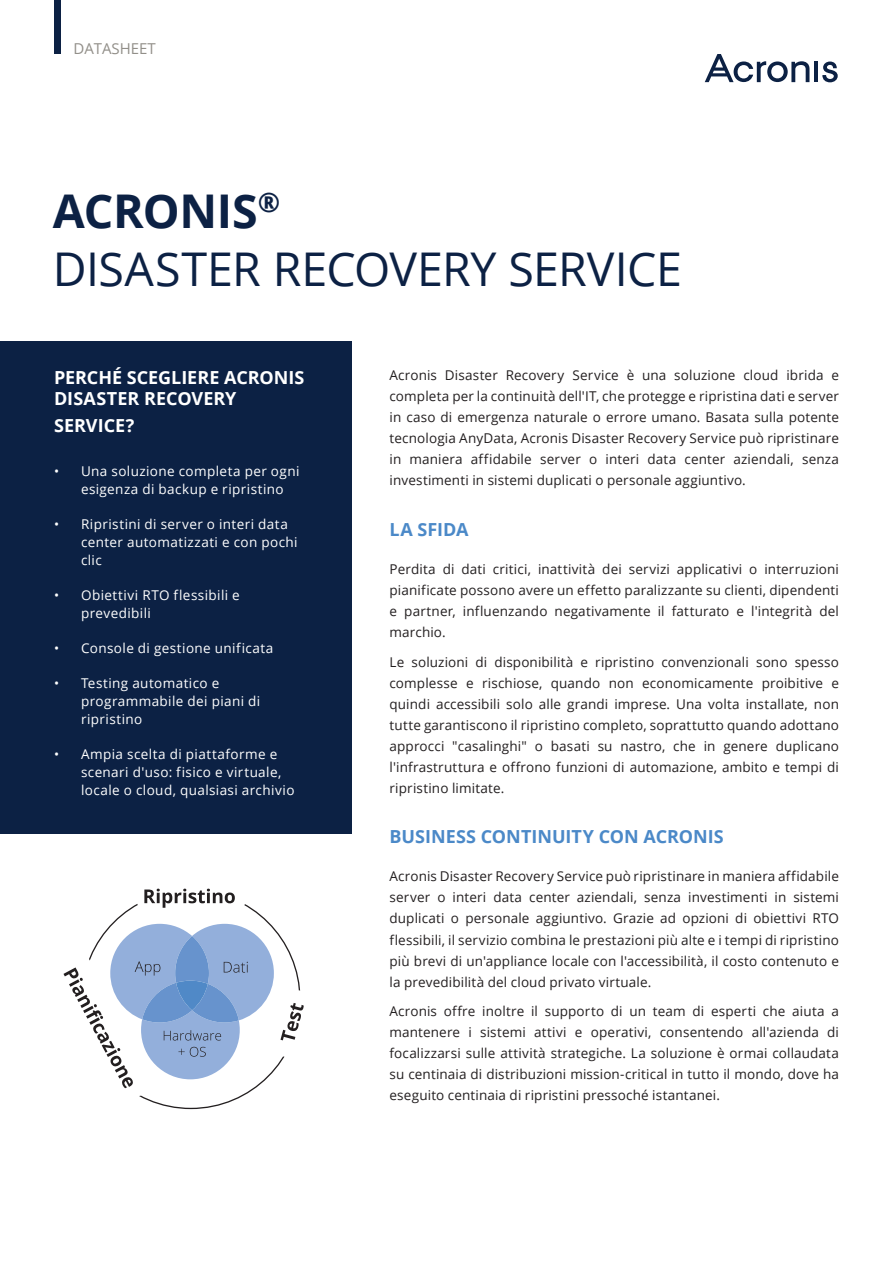
<style>
.page{position:relative;width:893px;height:1263px;background:#fff}
.page>*{position:absolute;margin:0;border:0;box-sizing:border-box;transform-origin:0 0}
.t1{font:46.5px/58.5px "Open Sans";letter-spacing:-.01em;color:#0c2144}
.t2{font:700 18px/21.6px "Open Sans";color:#fff}
.t3{font:700 18px "Open Sans";color:#4b89c8}
.t4{font:15px "Open Sans";color:#928f89}
.t5{font:13.5px/21px "Open Sans";letter-spacing:.01em;color:#231f20;text-align:justify}
.t6{font:13.5px/18px "Open Sans";letter-spacing:.03em;color:#fff}
.s1{font-weight:700}
</style>
<div class="page">
<div style="left:0;top:341px;width:352px;height:493px;background:#0c2144"></div>
<div style="left:55px;top:0;width:6px;height:54px;background:#0c2144"></div>
<hr style="left:814px;top:62px;width:4px;height:20px;background:#0c2144">
<svg style="left:822px;top:62px;width:16px;height:20px"></svg>
<svg style="left:705px;top:54px;width:104px;height:28px"></svg>
<svg style="left:144px;top:889px;width:91px;height:19px"></svg>
<svg style="left:63px;top:924px;width:241px;height:176px"></svg>
<p class="t4" style="left:73px;top:38px;width:84px">DATASHEET</p>
<h1 class="t1" style="left:53px;top:180px;width:631px"><span class="s1">ACRONIS</span><sup>®<br></sup>DISASTER RECOVERY SERVICE</h1>
<h2 class="t2" style="left:54px;top:366px;width:252px">PERCHÉ SCEGLIERE ACRONIS<br>DISASTER RECOVERY</h2>
<h2 class="t2" style="left:54px;top:415px;width:82px">SERVICE?</h2>
<p class="t6" style="left:81px;top:462px;width:220px;text-indent:-27px">• Una soluzione completa per ogni esigenza di backup e ripristino</p>
<p class="t6" style="left:81px;top:515px;width:218px;text-indent:-27px">• Ripristini di server o interi data center automatizzati e con pochi clic</p>
<p class="t6" style="left:81px;top:586px;width:160px;text-indent:-27px">• Obiettivi RTO flessibili e prevedibili</p>
<p class="t6" style="left:54px;top:639px;width:221px">• Console di gestione unificata</p>
<p class="t6" style="left:81px;top:674px;width:181px;text-indent:-27px">• Testing automatico e programmabile dei piani di ripristino</p>
<p class="t6" style="left:81px;top:745px;width:215px;text-indent:-27px">• Ampia scelta di piattaforme e scenari d'uso: fisico e virtuale, locale o cloud, qualsiasi archivio</p>
<p class="t5" style="left:389px;top:365px;width:451px">Acronis Disaster Recovery Service è una soluzione cloud ibrida e completa per la continuità dell'IT, che protegge e ripristina dati e server in caso di emergenza naturale o errore umano. Basata sulla potente tecnologia AnyData, Acronis Disaster Recovery Service può ripristinare in maniera affidabile server o interi data center aziendali, senza investimenti in sistemi duplicati o personale aggiuntivo.</p>
<h2 class="t3" style="left:389px;top:517px;width:81px">LA SFIDA</h2>
<p class="t5" style="left:389px;top:558px;width:451px">Perdita di dati critici, inattività dei servizi applicativi o interruzioni pianificate possono avere un effetto paralizzante su clienti, dipendenti e partner, influenzando negativamente il fatturato e l'integrità del marchio.</p>
<p class="t5" style="left:389px;top:651px;width:451px">Le soluzioni di disponibilità e ripristino convenzionali sono spesso complesse e rischiose, quando non economicamente proibitive e quindi accessibili solo alle grandi imprese. Una volta installate, non tutte garantiscono il ripristino completo, soprattutto quando adottano approcci "casalinghi" o basati su nastro, che in genere duplicano l'infrastruttura e offrono funzioni di automazione, ambito e tempi di ripristino limitate.</p>
<h2 class="t3" style="left:389px;top:824px;width:336px">BUSINESS CONTINUITY CON ACRONIS</h2>
<p class="t5" style="left:389px;top:866px;width:451px">Acronis Disaster Recovery Service può ripristinare in maniera affidabile server o interi data center aziendali, senza investimenti in sistemi duplicati o personale aggiuntivo. Grazie ad opzioni di obiettivi RTO flessibili, il servizio combina le prestazioni più alte e i tempi di ripristino più brevi di un'appliance locale con l'accessibilità, il costo contenuto e la prevedibilità del cloud privato virtuale.</p>
<p class="t5" style="left:389px;top:1000px;width:451px">Acronis offre inoltre il supporto di un team di esperti che aiuta a mantenere i sistemi attivi e operativi, consentendo all'azienda di focalizzarsi sulle attività strategiche. La soluzione è ormai collaudata su centinaia di distribuzioni mission-critical in tutto il mondo, dove ha eseguito centinaia di ripristini pressoché istantanei.</p>
</div>
